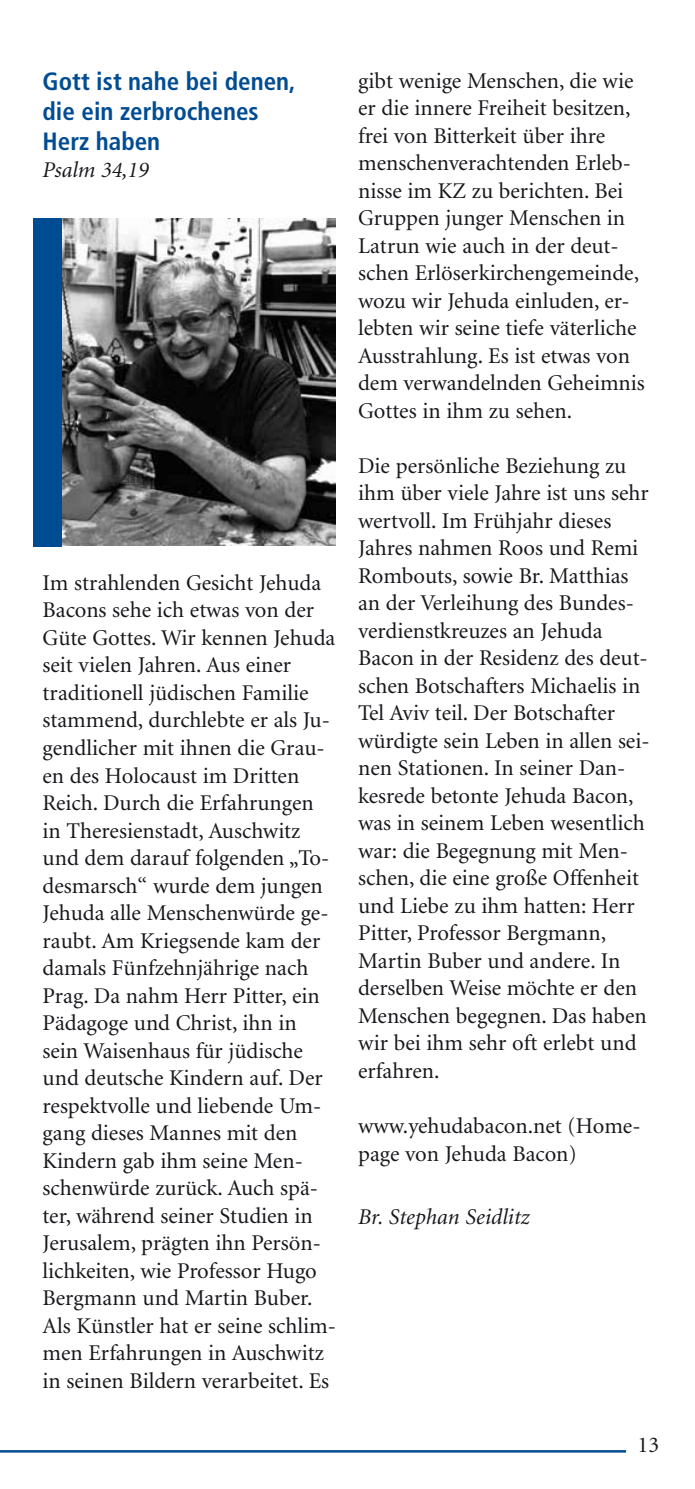
<style>
.page{position:relative;width:695px;height:1489px;background:#fff}
.page>*{position:absolute;margin:0;border:0;box-sizing:border-box;transform-origin:0 0}
.t1{font:700 condensed 25px/30px "Frutiger LT";color:#004c93}
.t2{font:22.5px/27.5px "Minion LT";color:#1a171c}
.t3{font:italic 22.5px "Minion LT";color:#1a171c}
</style>
<div class="page">
<hr style="left:0;top:1449px;width:626px;height:3px;background:#004c93">
<img style="left:61px;top:218px;width:274px;height:328px">
<div style="left:33px;top:218px;width:28px;height:329px;background:#004c93"></div>
<p class="t1" style="left:43px;top:66px;width:254px">Gott ist nahe bei denen, die ein zerbrochenes<br>Herz haben</p>
<p class="t3" style="left:43px;top:159px;width:108px">Psalm 34,19</p>
<p class="t2" style="left:43px;top:570px;width:295px">Im strahlenden Gesicht Jehuda<br>Bacons sehe ich etwas von der<br>Güte Gottes. Wir kennen Jehuda seit vielen Jahren. Aus einer traditionell jüdischen Familie stammend, durchlebte er als Ju&shy;gendlicher mit ihnen die Grau&shy;en des Holocaust im Dritten<br>Reich. Durch die Erfahrungen in Theresienstadt, Auschwitz und dem darauf folgenden „To&shy;desmarsch“ wurde dem jungen<br>Jehuda alle Menschenwürde ge&shy;raubt. Am Kriegsende kam der damals Fünfzehnjährige nach<br>Prag. Da nahm Herr Pitter, ein<br>Pädagoge und Christ, ihn in sein Waisenhaus für jüdische und deutsche Kindern auf. Der respektvolle und liebende Um&shy;gang dieses Mannes mit den<br>Kindern gab ihm seine Men&shy;schenwürde zurück. Auch spä&shy;ter, während seiner Studien in<br>Jerusalem, prägten ihn Persön&shy;lichkeiten, wie Professor Hugo<br>Bergmann und Martin Buber.<br>Als Künstler hat er seine schlim&shy;men Erfahrungen in Auschwitz in seinen Bildern verarbeitet. Es</p>
<p class="t2" style="left:358px;top:68px;width:288px">gibt wenige Menschen, die wie er die innere Freiheit besitzen, frei von Bitterkeit über ihre menschenverachtenden Erleb&shy;nisse im KZ zu berichten. Bei<br>Gruppen junger Menschen in<br>Latrun wie auch in der deut&shy;schen Erlöserkirchengemeinde, wozu wir Jehuda einluden, er&shy;lebten wir seine tiefe väterliche<br>Ausstrahlung. Es ist etwas von dem verwandelnden Geheimnis<br>Gottes in ihm zu sehen.</p>
<p class="t2" style="left:358px;top:452px;width:293px">Die persönliche Beziehung zu ihm über viele Jahre ist uns sehr wertvoll. Im Frühjahr dieses<br>Jahres nahmen Roos und Remi<br>Rombouts, sowie Br. Matthias an der Verleihung des Bundes&shy;verdienstkreuzes an Jehuda<br>Bacon in der Residenz des deut&shy;schen Botschafters Michaelis in<br>Tel Aviv teil. Der Botschafter würdigte sein Leben in allen sei&shy;nen Stationen. In seiner Dan&shy;kesrede betonte Jehuda Bacon, was in seinem Leben wesentlich war: die Begegnung mit Men&shy;schen, die eine große Offenheit und Liebe zu ihm hatten: Herr<br>Pitter, Professor Bergmann,<br>Martin Buber und andere. In derselben Weise möchte er den<br>Menschen begegnen. Das haben wir bei ihm sehr oft erlebt und erfahren.</p>
<p class="t2" style="left:358px;top:1112px;width:284px">www.yehudabacon.net (Home&shy;page von Jehuda Bacon)</p>
<p class="t3" style="left:358px;top:1205px;width:173px">Br. Stephan Seidlitz</p>
<p class="t2" style="left:637px;top:1431px;width:23px">13</p>
</div>
